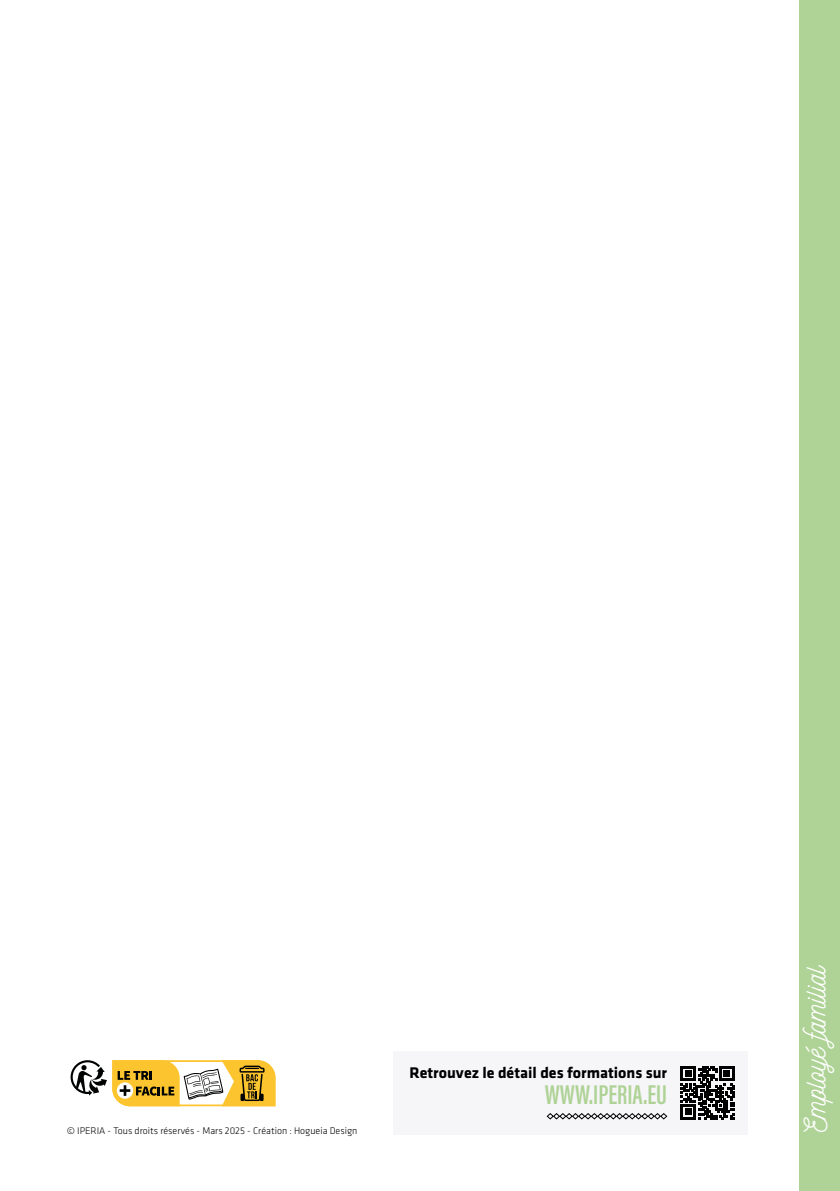
<style>
.page{position:relative;width:840px;height:1191px;background:#fff}
.page>*{position:absolute;margin:0;border:0;box-sizing:border-box;transform-origin:0 0}
.t1{font:30px "Nickainley";color:#fff}
.t2{font:600 28px "Acumin Pro Extra Cond";color:#afd396}
.t3{font:700 16px "Klavika Basic";color:#000}
.t4{font:300 10px "Klavika Basic";color:#000}
</style>
<div class="page">
<div style="left:799px;top:0;width:40px;height:1191px;background:#afd396"></div>
<div style="left:393px;top:1051px;width:354px;height:83px;background:#f6f5f8"></div>
<svg style="left:680px;top:1066px;width:53px;height:53px"></svg>
<svg style="left:546px;top:1113px;width:121px;height:6px"></svg>
<svg style="left:70px;top:1060px;width:206px;height:47px"></svg>
<p class="t4" style="left:67px;top:1125px;width:292px">© IPERIA - Tous droits réservés - Mars 2025 - Création : Hogueia Design</p>
<h3 class="t3" style="left:409px;top:1061px;width:259px">Retrouvez le détail des formations sur</h3>
<h2 class="t2" style="left:544px;top:1077px;width:124px">WWW.IPERIA.EU</h2>
<h1 class="t1" style="left:795px;top:1132px;width:169px;rotate:-90deg">Employé familial</h1>
</div>
